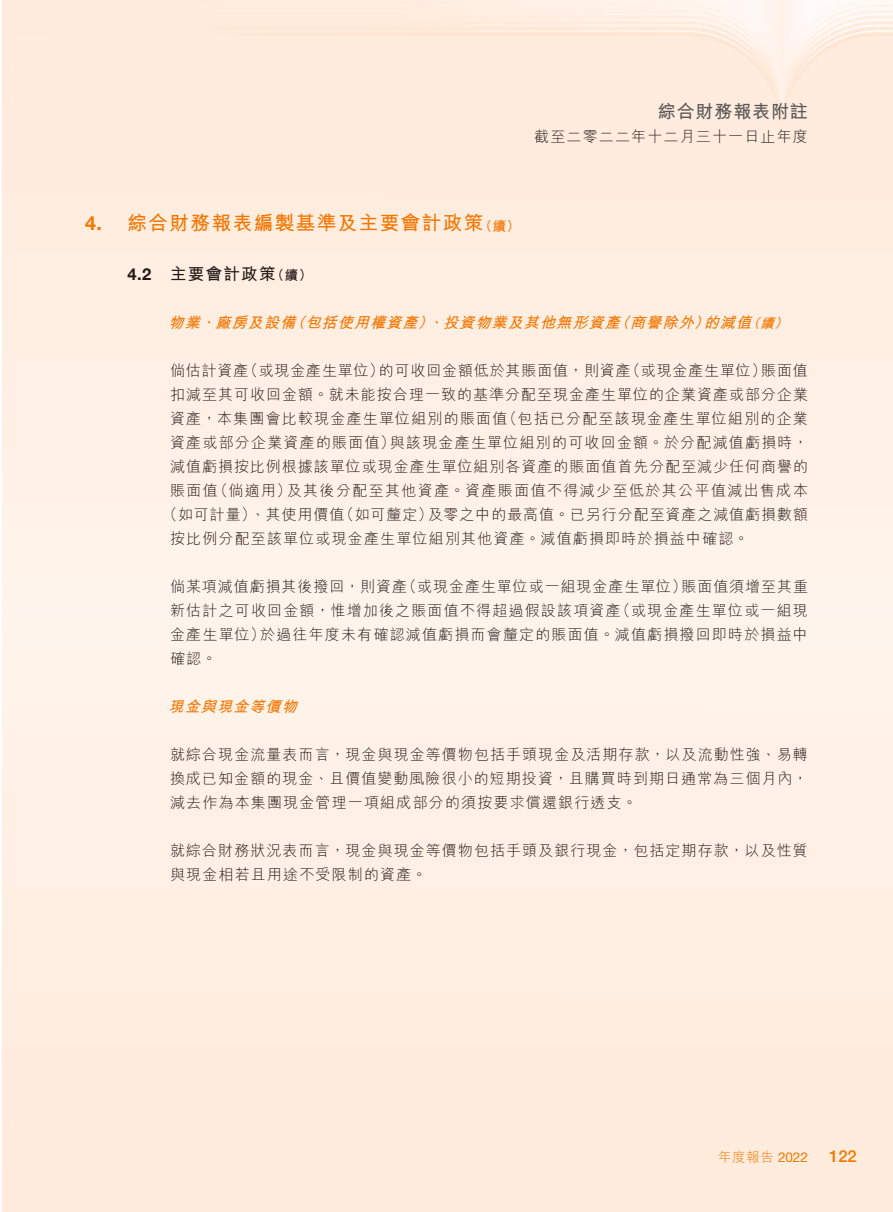
<style>
.page{position:relative;width:893px;height:1212px;background:#fff}
.page>*{position:absolute;margin:0;border:0;box-sizing:border-box;transform-origin:0 0}
.t1{font:700 19.5px "M Hei HK";letter-spacing:.08em;color:#f47600}
.t2{font:700 19.5px "Helvetica Neue LT Std";color:#f47600}
.t3{font:700 18px "M Hei HK";letter-spacing:.05em;color:#595857}
.t4{font:700 16.5px "M Hei HK";letter-spacing:.08em;color:#231916}
.t5{font:500 16.5px "Helvetica Neue LT Std";color:#f47600}
.t6{font:700 16.5px "Helvetica Neue LT Std";color:#231916}
.t7{font:300 15px/24px "M Hei HK";letter-spacing:.08em;color:#231916}
.t8{font:300 15px "M Hei HK";letter-spacing:.06em;color:#231916}
.t9{font:italic 700 15px "M Hei HK";color:#f47600}
.t10{font:300 15px "M Hei HK";letter-spacing:.055em;color:#231916}
.t11{font:300 13.5px "M Hei HK";color:#f47600}
.t12{font:700 13.5px "M Hei HK";color:#f47600}
.t13{font:700 13.5px "M Hei HK";color:#231916}
.t14{font:italic 700 13.5px "M Hei HK";color:#f47600}
.s1{font-family:"Helvetica Neue LT Std";font-weight:400}
</style>
<div class="page">
<p class="t3" style="left:658px;top:98px;width:152px">綜合財務報表附註</p>
<p class="t7" style="left:534px;top:124px;width:275px">截至二零二二年十二月三十一日止年度</p>
<h1 class="t2" style="left:85px;top:211px;width:18px">4.</h1>
<h1 class="t1" style="left:128px;top:209px;width:357px">綜合財務報表編製基準及主要會計政策</h1>
<p class="t12" style="left:479px;top:216px;width:43px">（續(</p>
<p class="t6" style="left:128px;top:263px;width:25px">4.2</p>
<p class="t4" style="left:170px;top:261px;width:107px">主要會計政策</p>
<p class="t13" style="left:271px;top:265px;width:43px">（續(</p>
<p class="t9" style="left:443px;top:311px;width:315px">投資物業及其他無形資產商譽除外的減值</p>
<p class="t9" style="left:216px;top:311px;width:209px">廠房及設備包括使用權資產</p>
<p class="t9" style="left:290px;top:311px;width:22px">（</p>
<p class="t9" style="left:418px;top:311px;width:31px">）、</p>
<p class="t9" style="left:615px;top:311px;width:22px">（</p>
<p class="t9" style="left:694px;top:311px;width:22px">）</p>
<p class="t9" style="left:169px;top:311px;width:38px">物業</p>
<p class="t14" style="left:746px;top:313px;width:20px">（</p>
<p class="t14" style="left:774px;top:313px;width:20px">(</p>
<p class="t14" style="left:760px;top:313px;width:20px">續</p>
<p class="t9" style="left:200px;top:311px;width:22px">、</p>
<p class="t10" style="left:243px;top:362px;width:142px">（或現金產生單位）</p>
<p class="t10" style="left:625px;top:362px;width:142px">（或現金產生單位）</p>
<p class="t10" style="left:379px;top:362px;width:253px">的可收回金額低於其賬面值，則資產</p>
<p class="t7" style="left:170px;top:358px;width:80px">倘估計資產</p>
<p class="t7" style="left:170px;top:382px;width:639px">扣減至其可收回金額。就未能按合理一致的基準分配至現金產生單位的企業資產或部分企業</p>
<p class="t7" style="left:502px;top:406px;width:307px">（包括已分配至該現金產生單位組別的企業</p>
<p class="t7" style="left:761px;top:358px;width:48px">賬面值</p>
<p class="t7" style="left:390px;top:406px;width:419px;text-indent:-220px">資產，本集團會比較現金產生單位組別的賬面值<br>與該現金產生單位組別的可收回金額。於分配減值虧損時，</p>
<p class="t7" style="left:170px;top:430px;width:226px">資產或部分企業資產的賬面值）</p>
<p class="t7" style="left:170px;top:454px;width:640px">減值虧損按比例根據該單位或現金產生單位組別各資產的賬面值首先分配至減少任何商譽的</p>
<p class="t7" style="left:287px;top:478px;width:523px">及其後分配至其他資產。資產賬面值不得減少至低於其公平值減出售成本</p>
<p class="t7" style="left:213px;top:478px;width:80px">（倘適用）</p>
<p class="t7" style="left:170px;top:478px;width:49px">賬面值</p>
<p class="t8" style="left:428px;top:506px;width:382px">及零之中的最高值。已另行分配至資產之減值虧損數額</p>
<p class="t7" style="left:170px;top:502px;width:580px;text-indent:-8px">（如可計量）、其使用價值<br>按比例分配至該單位或現金產生單位組別其他資產。減值虧損即時於損益中確認。</p>
<p class="t8" style="left:681px;top:578px;width:128px">賬面值須增至其重</p>
<p class="t7" style="left:339px;top:502px;width:95px">（如可釐定）</p>
<p class="t8" style="left:402px;top:578px;width:286px">（或現金產生單位或一組現金產生單位）</p>
<p class="t8" style="left:170px;top:578px;width:238px">倘某項減值虧損其後撥回，則資產</p>
<p class="t7" style="left:616px;top:598px;width:194px">（或現金產生單位或一組現</p>
<p class="t7" style="left:260px;top:598px;width:549px;text-indent:-90px">新估計之可收回金額，惟增加後之賬面值不得超過假設該項資產<br>於過往年度未有確認減值虧損而會釐定的賬面值。減值虧損撥回即時於損益中</p>
<p class="t7" style="left:170px;top:622px;width:97px">金產生單位）確認。</p>
<p class="t9" style="left:169px;top:695px;width:135px">現金與現金等價物</p>
<p class="t7" style="left:170px;top:742px;width:639px;text-align:justify">就綜合現金流量表而言，現金與現金等價物包括手頭現金及活期存款，以及流動性強、易轉換成已知金額的現金、且價值變動風險很小的短期投資，且購買時到期日通常為三個月內，減去作為本集團現金管理一項組成部分的須按要求償還銀行透支。</p>
<p class="t7" style="left:170px;top:838px;width:639px">就綜合財務狀況表而言，現金與現金等價物包括手頭及銀行現金，包括定期存款，以及性質與現金相若且用途不受限制的資產。</p>
<p class="t11" style="left:718px;top:1150px;width:91px">年度報告 <span class="s1">2022</span></p>
<p class="t5" style="left:829px;top:1146px;width:29px">122</p>
</div>
